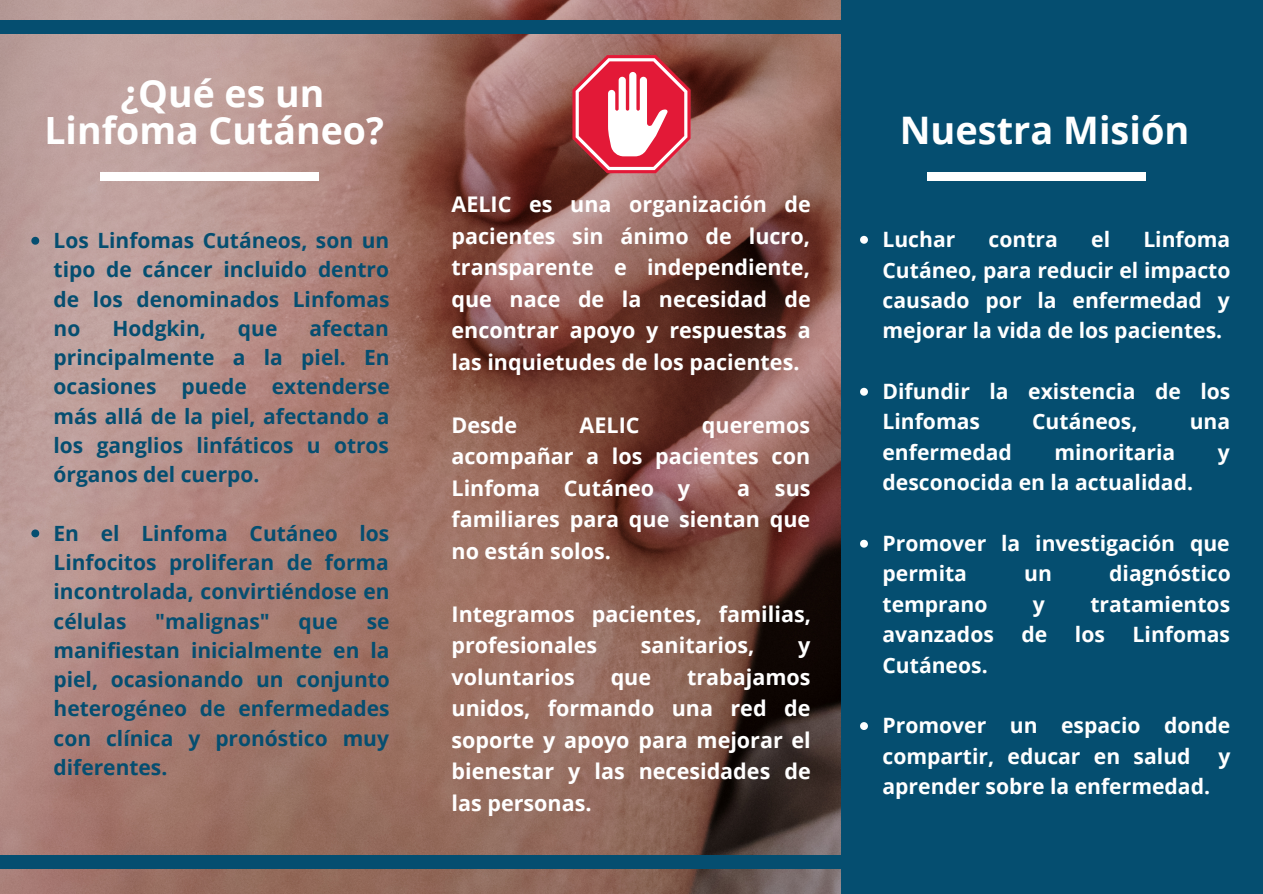
<style>
.page{position:relative;width:1263px;height:894px;background:#fff}
.page>*{position:absolute;margin:0;border:0;box-sizing:border-box;transform-origin:0 0}
.t1{font:700 37.95px "Open Sans";color:#fff}
.t2{font:700 37.5px/37px "Open Sans";color:#fff;text-align:center}
.t3{font:700 21.6px/31.5px "Open Sans";color:#fff;text-align:justify}
.t4{font:700 21.15px/30.3px "Open Sans";color:#fff}
.t5{font:700 21px/29.2px "Open Sans";color:#054e70;text-align:justify}
</style>
<div class="page">
<img style="left:0;top:0;width:841px;height:893px">
<div style="left:841px;top:0;width:422px;height:893px;background:#054e70"></div>
<svg style="left:572px;top:55px;width:119px;height:118px"></svg>
<div style="left:927px;top:173px;width:218px;height:7px;background:#fff"></div>
<svg style="left:860px;top:236px;width:8px;height:8px"></svg>
<svg style="left:860px;top:387px;width:8px;height:8px"></svg>
<svg style="left:860px;top:539px;width:8px;height:8px"></svg>
<svg style="left:860px;top:722px;width:8px;height:7px"></svg>
<div style="left:100px;top:173px;width:218px;height:7px;background:#fff"></div>
<svg style="left:31px;top:237px;width:8px;height:8px"></svg>
<svg style="left:31px;top:529px;width:8px;height:8px"></svg>
<div style="left:0;top:20px;width:847px;height:14px;background:#054e70"></div>
<div style="left:0;top:855px;width:842px;height:13px;background:#054e70"></div>
<h2 class="t2" style="left:44px;top:74px;width:341px">¿Qué es un<br>Linfoma Cutáneo?</h2>
<p class="t5" style="left:54px;top:225px;width:338px">Los Linfomas Cutáneos, son un tipo de cáncer incluido dentro de los denominados Linfomas no</p>
<p class="t5" style="left:54px;top:313px;width:338px;text-indent:256px">afectan principalmente a la piel. En ocasiones puede extenderse más allá de la piel, afectando a los ganglios linfáticos u otros órganos del cuerpo.</p>
<p class="t5" style="left:54px;top:518px;width:338px">En el Linfoma Cutáneo los Linfocitos proliferan de forma incontrolada, convirtiéndose en células</p>
<p class="t5" style="left:112px;top:313px;width:95px">Hodgkin,</p>
<p class="t5" style="left:238px;top:313px;width:41px">que</p>
<p class="t5" style="left:155px;top:605px;width:116px">"malignas"</p>
<p class="t5" style="left:298px;top:605px;width:41px">que</p>
<p class="t5" style="left:54px;top:605px;width:338px;text-indent:313px">se manifiestan inicialmente en la piel, ocasionando un conjunto heterogéneo de enfermedades con clínica y pronóstico muy diferentes.</p>
<p class="t3" style="left:452px;top:188px;width:361px">AELIC es una organización de pacientes sin ánimo de lucro, transparente e independiente, que nace de la necesidad de encontrar apoyo y respuestas a las inquietudes de los pacientes.</p>
<p class="t3" style="left:452px;top:408px;width:67px">Desde</p>
<p class="t3" style="left:580px;top:408px;width:61px">AELIC</p>
<p class="t3" style="left:452px;top:408px;width:360px;text-indent:250px">queremos acompañar a los pacientes con Linfoma Cutáneo y</p>
<p class="t3" style="left:452px;top:471px;width:360px;text-indent:286px">a sus familiares para que sientan que no están solos.</p>
<p class="t3" style="left:452px;top:597px;width:361px">Integramos pacientes, familias, profesionales</p>
<p class="t3" style="left:641px;top:629px;width:115px">sanitarios,</p>
<p class="t3" style="left:798px;top:629px;width:14px">y</p>
<p class="t3" style="left:452px;top:660px;width:125px">voluntarios</p>
<p class="t3" style="left:611px;top:660px;width:42px">que</p>
<p class="t3" style="left:452px;top:660px;width:361px;text-indent:236px">trabajamos unidos, formando una red de soporte y apoyo para mejorar el bienestar y las necesidades de las personas.</p>
<h1 class="t1" style="left:900px;top:103px;width:291px">Nuestra Misión</h1>
<p class="t4" style="left:882px;top:224px;width:349px;text-align:justify;text-indent:261px">Linfoma Cutáneo, para reducir el impacto causado por la enfermedad y mejorar la vida de los pacientes.</p>
<p class="t4" style="left:882px;top:375px;width:349px">Difundir la existencia de los<br>Linfomas</p>
<p class="t4" style="left:882px;top:224px;width:74px">Luchar</p>
<p class="t4" style="left:989px;top:224px;width:71px">contra</p>
<p class="t4" style="left:1091px;top:224px;width:20px">el</p>
<p class="t4" style="left:1032px;top:406px;width:107px">Cutáneos,</p>
<p class="t4" style="left:1190px;top:406px;width:42px">una</p>
<p class="t4" style="left:882px;top:436px;width:131px">enfermedad</p>
<p class="t4" style="left:1054px;top:436px;width:122px">minoritaria</p>
<p class="t4" style="left:1218px;top:436px;width:14px">y</p>
<p class="t4" style="left:882px;top:466px;width:312px">desconocida en la actualidad.</p>
<p class="t4" style="left:882px;top:527px;width:349px">Promover la investigación que permita</p>
<p class="t4" style="left:1024px;top:558px;width:29px">un</p>
<p class="t4" style="left:1109px;top:558px;width:123px">diagnóstico</p>
<p class="t4" style="left:882px;top:588px;width:107px">temprano</p>
<p class="t4" style="left:1033px;top:588px;width:14px">y</p>
<p class="t4" style="left:1090px;top:588px;width:141px">tratamientos</p>
<p class="t4" style="left:882px;top:618px;width:113px">avanzados</p>
<p class="t4" style="left:1021px;top:618px;width:27px">de</p>
<p class="t4" style="left:1075px;top:618px;width:32px">los</p>
<p class="t4" style="left:1133px;top:618px;width:99px">Linfomas</p>
<p class="t4" style="left:882px;top:649px;width:107px">Cutáneos.</p>
<p class="t4" style="left:882px;top:709px;width:349px">Promover un espacio donde compartir, educar en salud</p>
<p class="t4" style="left:1218px;top:740px;width:14px">y</p>
<p class="t4" style="left:882px;top:770px;width:329px">aprender sobre la enfermedad.</p>
</div>
